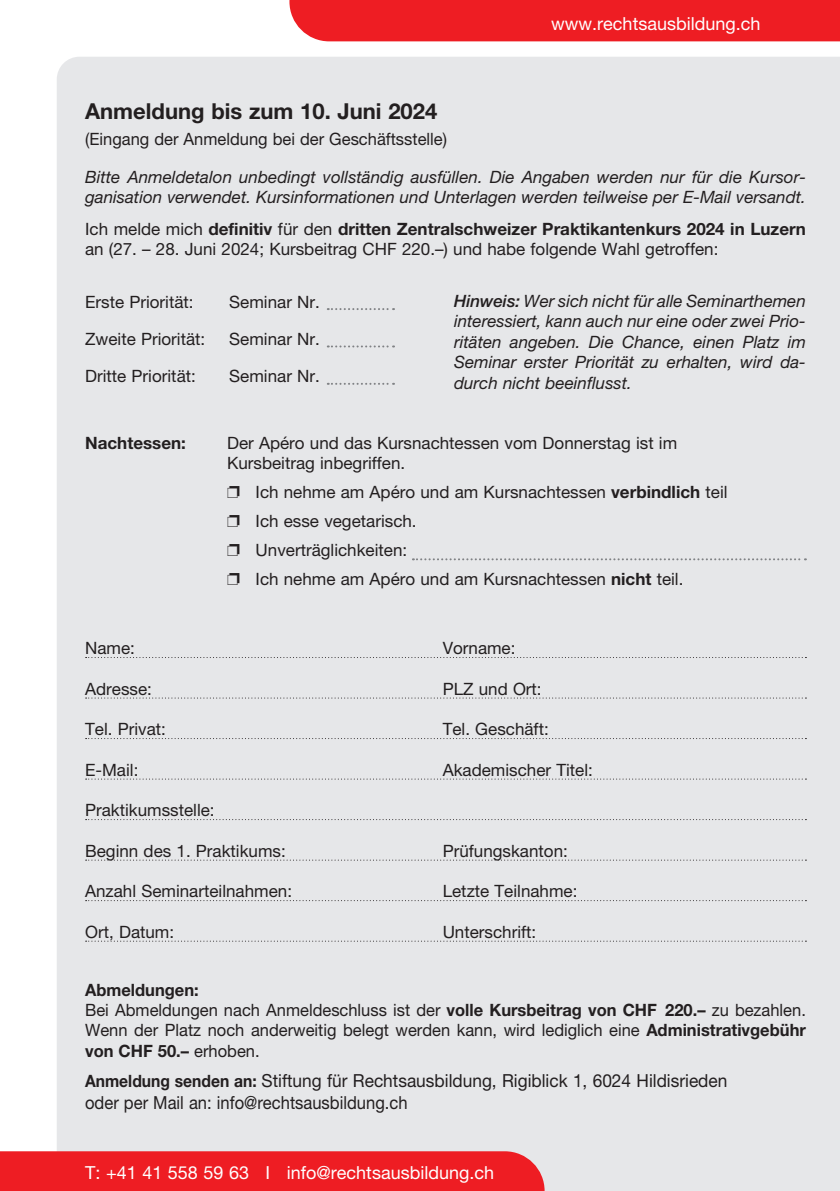
<style>
.page{position:relative;width:840px;height:1191px;background:#fff}
.page>*{position:absolute;margin:0;border:0;box-sizing:border-box;transform-origin:0 0}
.t1{font:700 22px "Helvetica Neue";color:#231f20}
.t2{font:18px/21.6px "Helvetica Neue";color:#231f20;scale:.96 1}
.t3{font:18px "Helvetica Neue";color:#fff}
.t4{font:17px/20.4px "Helvetica Neue";color:#231f20}
.t5{font:italic 17px/20.4px "Helvetica Neue";color:#231f20}
.t6{font:700 17px "Helvetica Neue";color:#231f20}
.s1{font-weight:700}
.s2{font-weight:500}
.s3{font-weight:700;font-size:17px}
</style>
<div class="page">
<div style="left:57px;top:57px;width:782px;height:1134px;background:#e6e7e9"></div>
<div style="left:289px;top:0;width:550px;height:41px;background:#ee1d23"></div>
<div style="left:0;top:1151px;width:544px;height:40px;background:#ee1d23"></div>
<svg style="left:86px;top:657px;width:720px;height:1px"></svg>
<svg style="left:86px;top:697px;width:720px;height:1px"></svg>
<svg style="left:86px;top:738px;width:720px;height:1px"></svg>
<svg style="left:86px;top:778px;width:720px;height:1px"></svg>
<svg style="left:86px;top:819px;width:720px;height:1px"></svg>
<svg style="left:86px;top:859px;width:720px;height:1px"></svg>
<svg style="left:86px;top:900px;width:720px;height:1px"></svg>
<svg style="left:86px;top:940px;width:720px;height:1px"></svg>
<svg style="left:327px;top:308px;width:67px;height:2px"></svg>
<svg style="left:327px;top:345px;width:67px;height:2px"></svg>
<svg style="left:327px;top:383px;width:67px;height:2px"></svg>
<svg style="left:412px;top:558px;width:393px;height:2px"></svg>
<svg style="left:227px;top:486px;width:12px;height:12px"></svg>
<svg style="left:227px;top:515px;width:12px;height:12px"></svg>
<svg style="left:227px;top:544px;width:12px;height:12px"></svg>
<svg style="left:227px;top:573px;width:12px;height:12px"></svg>
<p class="t3" style="left:551px;top:13px;width:210px">www.rechtsausbildung.ch</p>
<p class="t1" style="left:85px;top:98px;width:353px">Anmeldung bis zum 10. Juni 2024</p>
<p class="t4" style="left:85px;top:129px;width:363px">(Eingang der Anmeldung bei der Geschäftsstelle)</p>
<p class="t5" style="left:85px;top:166px;width:722px">Bitte Anmeldetalon unbedingt vollständig ausfüllen. Die Angaben werden nur für die Kursor&shy;ganisation verwendet. Kursinformationen und Unterlagen werden teilweise per E-Mail versandt.</p>
<p class="t4" style="left:85px;top:218px;width:721px">Ich melde mich <span class="s1">definitiv</span> für den <span class="s1">dritten Zentralschweizer Praktikantenkurs 2024 in Luzern </span>an (27. – 28. Juni 2024; Kursbeitrag CHF 220.–) und habe folgende Wahl getroffen:</p>
<p class="t4" style="left:85px;top:291px;width:110px">Erste Priorität:</p>
<p class="t4" style="left:229px;top:291px;width:92px">Seminar Nr.</p>
<p class="t4" style="left:85px;top:328px;width:122px">Zweite Priorität:</p>
<p class="t4" style="left:229px;top:328px;width:92px">Seminar Nr.</p>
<p class="t4" style="left:85px;top:366px;width:112px">Dritte Priorität:</p>
<p class="t4" style="left:229px;top:366px;width:92px">Seminar Nr.</p>
<p class="t5" style="left:454px;top:290px;width:353px;text-align:justify"><span class="s2">Hinweis:</span> Wer sich nicht für alle Seminarthemen interessiert, kann auch nur eine oder zwei Prio&shy;ritäten angeben. Die Chance, einen Platz im Seminar erster Priorität zu erhalten, wird da&shy;durch nicht beeinflusst.</p>
<p class="t6" style="left:85px;top:432px;width:102px">Nachtessen:</p>
<p class="t4" style="left:227px;top:432px;width:451px">Der Apéro und das Kursnachtessen vom Donnerstag ist im<br>Kursbeitrag inbegriffen.</p>
<p class="t4" style="left:255px;top:477px;width:473px;line-height:29px">Ich nehme am Apéro und am Kursnachtessen <span class="s1">verbindlich</span> teil Ich esse vegetarisch.<br>Unverträglichkeiten:<br>Ich nehme am Apéro und am Kursnachtessen <span class="s1">nicht</span> teil.</p>
<p class="t4" style="left:85px;top:637px;width:51px">Name:</p>
<p class="t4" style="left:442px;top:637px;width:74px">Vorname:</p>
<p class="t4" style="left:85px;top:678px;width:68px">Adresse:</p>
<p class="t4" style="left:442px;top:678px;width:100px">PLZ und Ort:</p>
<p class="t4" style="left:85px;top:718px;width:82px">Tel. Privat:</p>
<p class="t4" style="left:442px;top:718px;width:107px">Tel. Geschäft:</p>
<p class="t4" style="left:85px;top:759px;width:55px">E-Mail:</p>
<p class="t4" style="left:442px;top:759px;width:152px">Akademischer Titel:</p>
<p class="t4" style="left:85px;top:799px;width:131px">Praktikumsstelle:</p>
<p class="t4" style="left:85px;top:840px;width:202px">Beginn des 1. Praktikums:</p>
<p class="t4" style="left:442px;top:840px;width:127px">Prüfungskanton:</p>
<p class="t4" style="left:85px;top:880px;width:208px">Anzahl Seminarteilnahmen:</p>
<p class="t4" style="left:442px;top:880px;width:136px">Letzte Teilnahme:</p>
<p class="t4" style="left:85px;top:921px;width:90px">Ort, Datum:</p>
<p class="t4" style="left:442px;top:921px;width:95px">Unterschrift:</p>
<p class="t4" style="left:85px;top:979px;width:721px"><span class="s1">Abmeldungen:<br></span>Bei Abmeldungen nach Anmeldeschluss ist der <span class="s1">volle Kursbeitrag von CHF 220.–</span> zu bezahlen.<br>Wenn der Platz noch anderweitig belegt werden kann, wird lediglich eine <span class="s1">Administrativgebühr von CHF 50.–</span> erhoben.</p>
<p class="t2" style="left:85px;top:1069px;width:670px"><span class="s3">Anmeldung senden an:</span> Stiftung für Rechtsausbildung, Rigiblick 1, 6024 Hildisrieden oder per Mail an: info@rechtsausbildung.ch</p>
<p class="t3" style="left:85px;top:1161px;width:410px">T: +41 41 558 59 63 I info@rechtsausbildung.ch</p>
</div>
